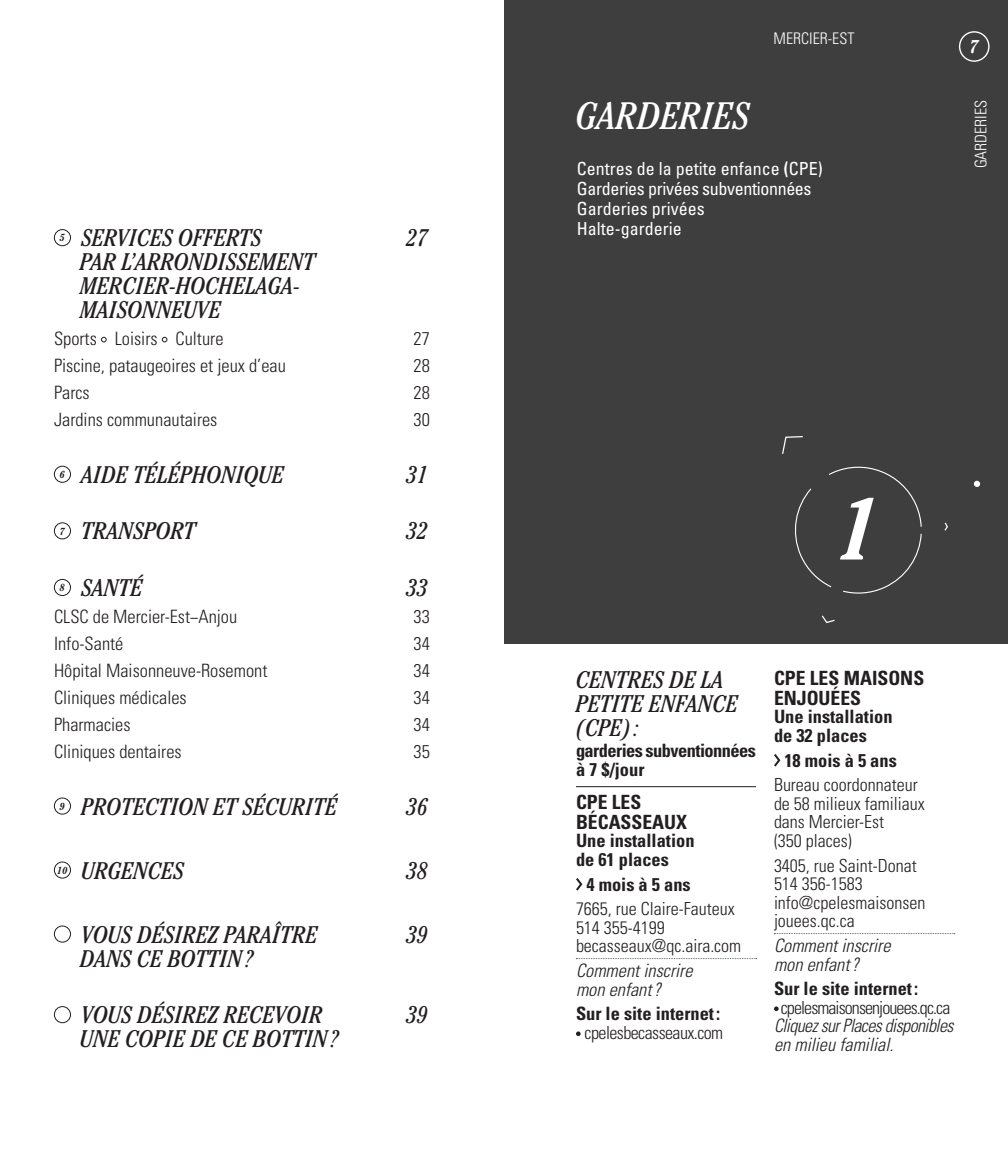
<style>
.page{position:relative;width:1008px;height:1152px;background:#fff}
.page>*{position:absolute;margin:0;border:0;box-sizing:border-box;transform-origin:0 0}
.t1{font:italic 700 condensed 87.2px "Cheltenham";color:#fff}
.t2{font:italic condensed 38.2px "Cheltenham";color:#fff}
.t3{font:italic condensed 24px/24px "Cheltenham";color:#231f20}
.t4{font:700 condensed 19.6px/19.6px "Univers";color:#231f20}
.t5{font:300 condensed 18.4px "Univers";color:#231f20}
.t6{font:700 condensed 18.4px/18.6px "Univers";color:#231f20}
.t7{font:italic 300 condensed 18.4px/18.6px "Univers";color:#231f20}
.t8{font:italic 300 condensed 18.4px/18.6px "Univers";letter-spacing:-.03em;color:#231f20}
.t9{font:700 condensed 18.4px/18.6px "Univers";letter-spacing:-.03em;color:#231f20}
.t10{font:italic 700 condensed 18.4px "Cheltenham";color:#fff}
.t11{font:300 condensed 18px/18.6px "Univers";color:#231f20}
.t12{font:condensed 18px/20px "Univers";color:#fff}
.t13{font:300 condensed 18px "Univers";letter-spacing:-.05em;color:#231f20}
.t14{font:300 condensed 18px "Univers";letter-spacing:-.03em;color:#231f20}
.t15{font:300 condensed 16px "Univers";color:#fff}
.t16{font:italic 700 condensed 10.2px "Cheltenham";color:#231f20}
.s1{font-weight:700}
</style>
<div class="page">
<div style="left:504px;top:0;width:504px;height:644px;background:#3e3e3f"></div>
<svg style="left:821px;top:615px;width:14px;height:9px"></svg>
<svg style="left:944px;top:522px;width:4px;height:9px"></svg>
<svg style="left:782px;top:436px;width:140px;height:158px"></svg>
<div style="left:959px;top:31px;width:31px;height:31px;border:1px solid #fff;border-radius:50%"></div>
<div style="left:54px;top:229px;width:17px;height:17px;border:1px solid #231f20;border-radius:50%"></div>
<svg style="left:101px;top:337px;width:6px;height:5px"></svg>
<svg style="left:162px;top:337px;width:5px;height:5px"></svg>
<div style="left:54px;top:466px;width:17px;height:17px;border:1px solid #231f20;border-radius:50%"></div>
<div style="left:54px;top:522px;width:17px;height:17px;border:1px solid #231f20;border-radius:50%"></div>
<div style="left:54px;top:579px;width:17px;height:17px;border:1px solid #231f20;border-radius:50%"></div>
<div style="left:54px;top:798px;width:17px;height:17px;border:1px solid #231f20;border-radius:50%"></div>
<div style="left:54px;top:862px;width:17px;height:17px;border:1px solid #231f20;border-radius:50%"></div>
<div style="left:54px;top:926px;width:17px;height:17px;border:1px solid #231f20;border-radius:50%"></div>
<div style="left:54px;top:1006px;width:17px;height:17px;border:1px solid #231f20;border-radius:50%"></div>
<svg style="left:974px;top:481px;width:6px;height:6px"></svg>
<hr style="left:576px;top:786px;width:180px;height:1px;background:#231f20">
<svg style="left:576px;top:958px;width:181px;height:1px"></svg>
<svg style="left:576px;top:878px;width:7px;height:13px"></svg>
<svg style="left:576px;top:1031px;width:5px;height:5px"></svg>
<svg style="left:774px;top:933px;width:181px;height:1px"></svg>
<svg style="left:774px;top:754px;width:7px;height:13px"></svg>
<svg style="left:774px;top:1006px;width:5px;height:5px"></svg>
<p class="t16" style="left:60px;top:232px;width:7px">5</p>
<p class="t3" style="left:82px;top:226px;width:182px">SERVICES OFFERTS</p>
<p class="t3" style="left:407px;top:226px;width:23px">27</p>
<p class="t3" style="left:80px;top:250px;width:237px">PAR L’ARRONDISSEMENT<br>MERCIER-HOCHELAGA-<br>MAISONNEUVE</p>
<p class="t5" style="left:54px;top:328px;width:171px">Sports Loisirs Culture</p>
<p class="t5" style="left:414px;top:328px;width:18px">27</p>
<p class="t5" style="left:54px;top:355px;width:233px">Piscine, pataugeoires et jeux d’eau</p>
<p class="t5" style="left:414px;top:355px;width:18px">28</p>
<p class="t5" style="left:54px;top:382px;width:37px">Parcs</p>
<p class="t5" style="left:414px;top:382px;width:18px">28</p>
<p class="t5" style="left:54px;top:409px;width:165px">Jardins communautaires</p>
<p class="t5" style="left:414px;top:409px;width:18px">30</p>
<p class="t16" style="left:60px;top:469px;width:7px">6</p>
<p class="t3" style="left:82px;top:462px;width:204px">AIDE TÉLÉPHONIQUE</p>
<p class="t3" style="left:407px;top:462px;width:23px">31</p>
<p class="t16" style="left:60px;top:525px;width:7px">7</p>
<p class="t3" style="left:82px;top:519px;width:116px">TRANSPORT</p>
<p class="t3" style="left:407px;top:519px;width:23px">32</p>
<p class="t16" style="left:60px;top:582px;width:7px">8</p>
<p class="t3" style="left:82px;top:576px;width:63px">SANTÉ</p>
<p class="t3" style="left:407px;top:576px;width:23px">33</p>
<p class="t5" style="left:54px;top:605px;width:185px">CLSC de Mercier-Est−Anjou</p>
<p class="t5" style="left:414px;top:605px;width:18px">33</p>
<p class="t5" style="left:54px;top:632px;width:71px">Info-Santé</p>
<p class="t5" style="left:414px;top:632px;width:18px">34</p>
<p class="t5" style="left:54px;top:659px;width:215px">Hôpital Maisonneuve-Rosemont</p>
<p class="t5" style="left:414px;top:659px;width:18px">34</p>
<p class="t5" style="left:54px;top:686px;width:134px">Cliniques médicales</p>
<p class="t5" style="left:414px;top:686px;width:18px">34</p>
<p class="t5" style="left:54px;top:713px;width:78px">Pharmacies</p>
<p class="t5" style="left:414px;top:713px;width:18px">34</p>
<p class="t5" style="left:54px;top:740px;width:129px">Cliniques dentaires</p>
<p class="t5" style="left:414px;top:740px;width:18px">35</p>
<p class="t16" style="left:60px;top:800px;width:7px">9</p>
<p class="t3" style="left:82px;top:794px;width:258px">PROTECTION ET SÉCURITÉ</p>
<p class="t3" style="left:407px;top:794px;width:23px">36</p>
<p class="t16" style="left:57px;top:864px;width:12px">10</p>
<p class="t3" style="left:82px;top:858px;width:104px">URGENCES</p>
<p class="t3" style="left:407px;top:858px;width:23px">38</p>
<p class="t3" style="left:82px;top:922px;width:238px">VOUS DÉSIREZ PARAÎTRE</p>
<p class="t3" style="left:407px;top:922px;width:23px">39</p>
<p class="t3" style="left:80px;top:946px;width:175px">DANS CE BOTTIN?</p>
<p class="t3" style="left:82px;top:1003px;width:243px">VOUS DÉSIREZ RECEVOIR</p>
<p class="t3" style="left:407px;top:1003px;width:23px">39</p>
<p class="t3" style="left:80px;top:1027px;width:260px">UNE COPIE DE CE BOTTIN?</p>
<h2 class="t2" style="left:576px;top:94px;width:175px">GARDERIES</h2>
<p class="t15" style="left:774px;top:29px;width:82px">Mercier-est</p>
<p class="t12" style="left:577px;top:158px;width:248px">Centres de la petite enfance <span class="s1">(</span>CPE)<br>Garderies privées subventionnées<br>Garderies privées<br>Halte-garderie</p>
<p class="t10" style="left:970px;top:36px;width:11px">7</p>
<p class="t15" style="left:971px;top:168px;width:68px;rotate:-90deg">garderies</p>
<h1 class="t1" style="left:837px;top:478px;width:45px">1</h1>
<p class="t3" style="left:576px;top:668px;width:28px">CENTRES</p>
<p class="t3" style="left:669px;top:668px;width:45px">DE LA</p>
<p class="t3" style="left:576px;top:692px;width:13px">PETITE</p>
<p class="t3" style="left:649px;top:692px;width:14px">ENFANCE</p>
<p class="t3" style="left:576px;top:716px;width:65px">(CPE):</p>
<p class="t9" style="left:576px;top:741px;width:182px">garderies subventionnées à 7 $/jour</p>
<p class="t4" style="left:576px;top:792px;width:113px">CPE Les<br>Bécasseaux</p>
<p class="t6" style="left:576px;top:831px;width:120px">Une installation de 61 places</p>
<p class="t6" style="left:586px;top:875px;width:106px">4 mois à 5 ans</p>
<p class="t11" style="left:576px;top:900px;width:167px">7665, rue Claire-Fauteux<br>514 355-4199 becasseaux@qc.aira.com</p>
<p class="t7" style="left:576px;top:961px;width:118px">Comment inscrire mon enfant?</p>
<p class="t6" style="left:576px;top:1004px;width:146px">Sur le site internet:</p>
<p class="t14" style="left:585px;top:1022px;width:140px">cpelesbecasseaux.com</p>
<p class="t4" style="left:774px;top:668px;width:152px">CPE Les Maisons enjouées</p>
<p class="t6" style="left:774px;top:707px;width:120px">Une installation de 32 places</p>
<p class="t6" style="left:784px;top:751px;width:114px">18 mois à 5 ans</p>
<p class="t11" style="left:774px;top:776px;width:152px">Bureau coordonnateur de 58 milieux familiaux dans Mercier-Est<br>(350 places)</p>
<p class="t11" style="left:774px;top:856px;width:153px">3405, rue Saint-Donat<br>514 356-1583 info@cpelesmaisonsen jouees.qc.ca</p>
<p class="t7" style="left:774px;top:936px;width:118px">Comment inscrire mon enfant?</p>
<p class="t6" style="left:774px;top:979px;width:146px">Sur le site internet:</p>
<p class="t13" style="left:781px;top:997px;width:171px">cpelesmaisonsenjouees.qc.ca</p>
<p class="t8" style="left:774px;top:1017px;width:181px">Cliquez sur Places disponibles en milieu familial.</p>
</div>
